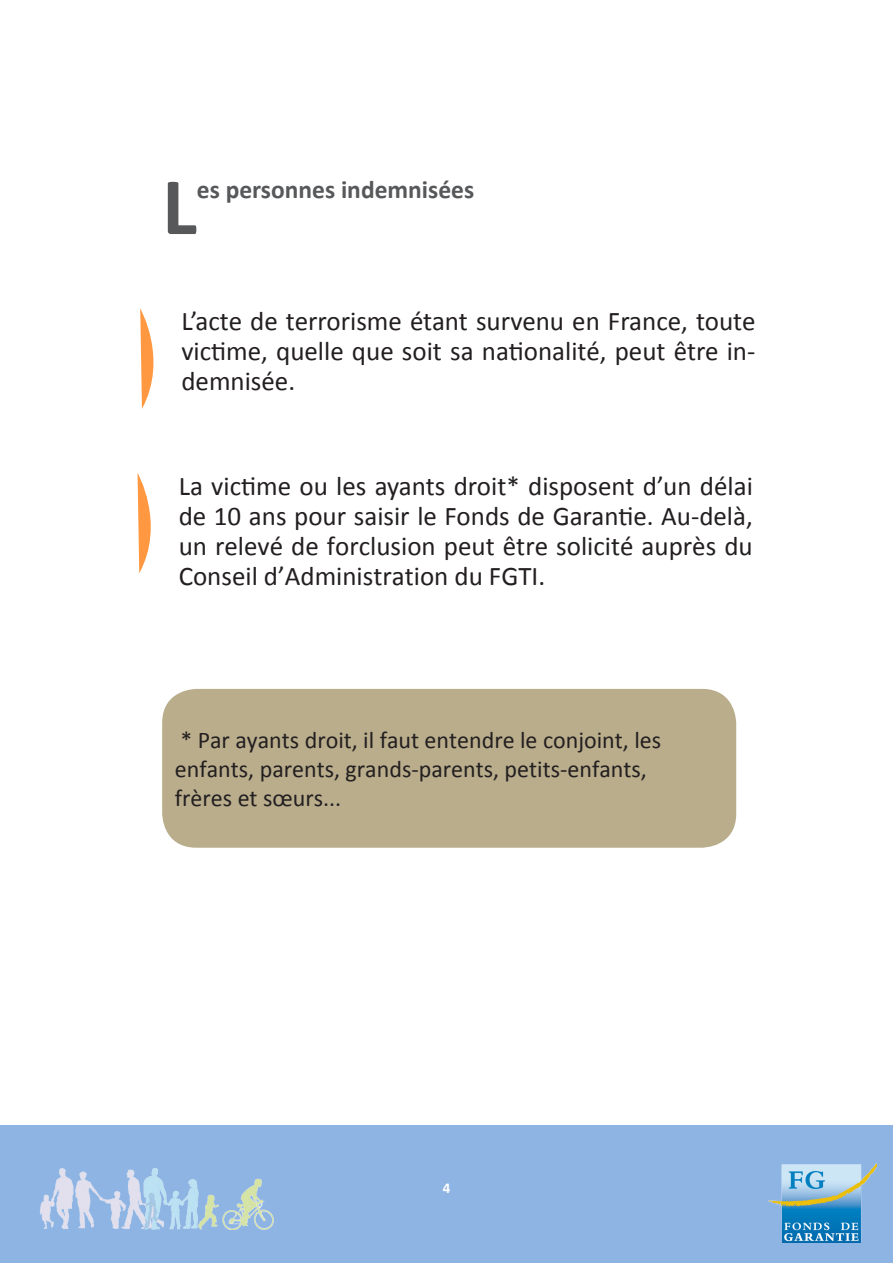
<style>
.page{position:relative;width:893px;height:1263px;background:#fff}
.page>*{position:absolute;margin:0;border:0;box-sizing:border-box;transform-origin:0 0}
.t1{font:700 82.2px "Calibri";color:#57585a}
.t2{font:27px/30px "Calibri";color:#231f20;text-align:justify}
.t3{font:700 25.5px "Calibri";color:#57585a}
.t4{font:24px/28.8px "Calibri";color:#231f20}
.t5{font:700 15px "Calibri";color:#fff}
</style>
<div class="page">
<div style="left:0;top:1125px;width:893px;height:138px;background:#8eb4e3"></div>
<img style="left:40px;top:1168px;width:234px;height:62px">
<img style="left:768px;top:1164px;width:108px;height:78px">
<svg style="left:140px;top:308px;width:14px;height:101px"></svg>
<svg style="left:138px;top:474px;width:13px;height:99px"></svg>
<div style="left:162px;top:689px;width:574px;height:159px;background:#b9ad8c;border-radius:34px"></div>
<p class="t1" style="left:162px;top:154px;width:36px">L</p>
<p class="t3" style="left:197px;top:173px;width:279px">es personnes indemnisées</p>
<p class="t2" style="left:181px;top:307px;width:576px">L’acte de terrorisme étant survenu en France, toute victime, quelle que soit sa nationalité, peut être in&shy;demnisée.</p>
<p class="t2" style="left:179px;top:471px;width:576px">La victime ou les ayants droit* disposent d’un délai de 10 ans pour saisir le Fonds de Garantie. Au-delà, un relevé de forclusion peut être solicité auprès du Conseil d’Administration du FGTI.</p>
<p class="t4" style="left:175px;top:726px;width:488px">* Par ayants droit, il faut entendre le conjoint, les enfants, parents, grands-parents, petits-enfants, frères et sœurs...</p>
<p class="t5" style="left:443px;top:1179px;width:9px">4</p>
</div>
